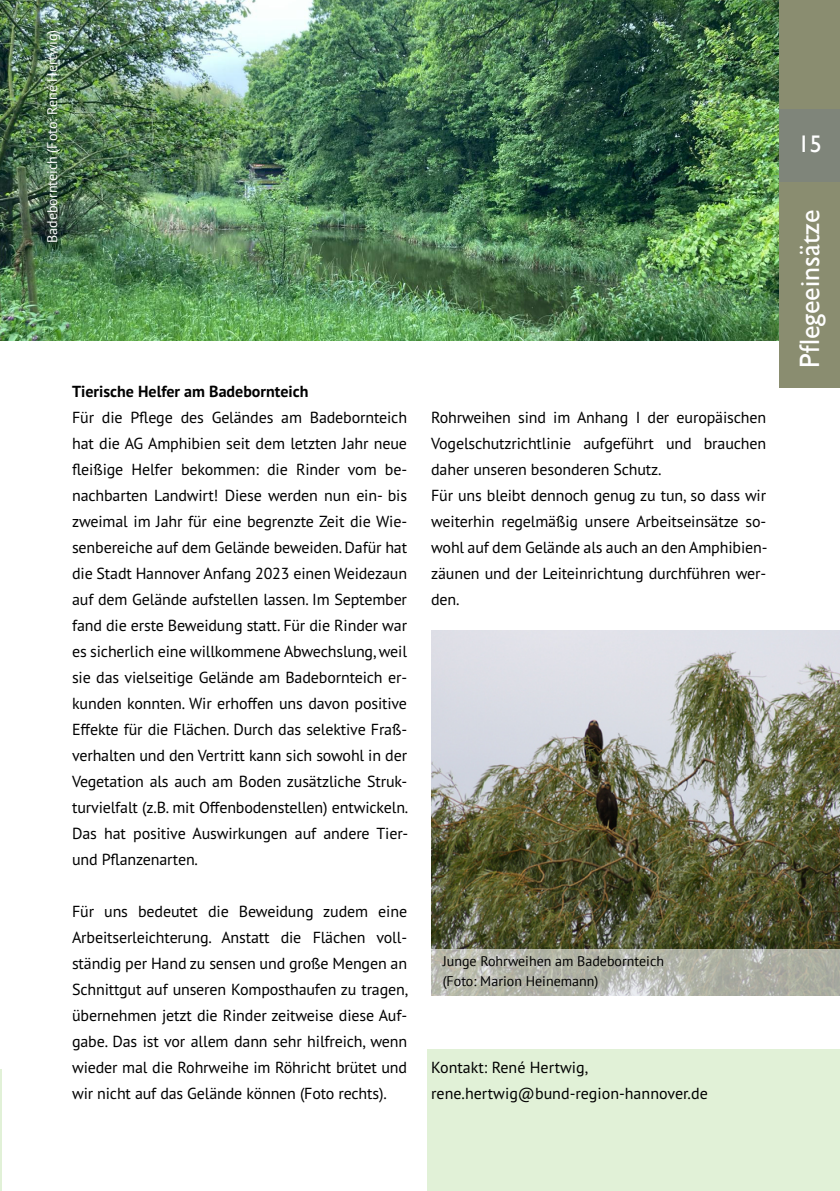
<style>
.page{position:relative;width:840px;height:1191px;background:#fff}
.page>*{position:absolute;margin:0;border:0;box-sizing:border-box;transform-origin:0 0}
.t1{font:28px "Gill Sans";color:#fff}
.t2{font:24px "Gill Sans";color:#fff}
.t3{font:16px/26px "PT Sans Pro";letter-spacing:-.01em;color:#000;text-align:justify}
.t4{font:700 16px "PT Sans Pro";color:#000}
.t5{font:14px/20px "PT Sans";color:#000}
.t6{font:14px "PT Sans";color:#fff}
</style>
<div class="page">
<img style="left:0;top:0;width:779px;height:341px">
<img style="left:0;top:0;width:1px;height:300px">
<div style="left:427px;top:1049px;width:412px;height:142px;background:#e1f1d7"></div>
<hr style="left:0;top:1069px;width:2px;height:122px;background:#e1f1d7">
<div style="left:779px;top:0;width:60px;height:387px;background:#8a8d70"></div>
<img style="left:431px;top:631px;width:408px;height:319px">
<div style="left:779px;top:109px;width:60px;height:72px;background:#7f857a"></div>
<svg style="left:431px;top:950px;width:408px;height:46px;background:#b5b6ab"></svg>
<p class="t6" style="left:43px;top:243px;width:215px;rotate:-90deg">Badebornteich (Foto: René Hertwig)</p>
<p class="t4" style="left:72px;top:381px;width:238px">Tierische Helfer am Badebornteich</p>
<p class="t3" style="left:72px;top:404px;width:337px">Für die Pflege des Geländes am Badebornteich hat die AG Amphibien seit dem letzten Jahr neue fleißige Helfer bekommen: die Rinder vom be&shy;nachbarten Landwirt! Diese werden nun ein- bis zweimal im Jahr für eine begrenzte Zeit die Wie&shy;senbereiche auf dem Gelände beweiden. Dafür hat die Stadt Hannover Anfang 2023 einen Weidezaun auf dem Gelände aufstellen lassen. Im September fand die erste Beweidung statt. Für die Rinder war es sicherlich eine willkommene Abwechslung, weil sie das vielseitige Gelände am Badebornteich er&shy;kunden konnten. Wir erhoffen uns davon positive Effekte für die Flächen. Durch das selektive Fraß&shy;verhalten und den Vertritt kann sich sowohl in der Vegetation als auch am Boden zusätzliche Struk&shy;turvielfalt (z.B. mit Offenbodenstellen) entwickeln.<br>Das hat positive Auswirkungen auf andere Tier&shy;und Pflanzenarten.</p>
<p class="t3" style="left:72px;top:898px;width:337px">Für uns bedeutet die Beweidung zudem eine Arbeitserleichterung. Anstatt die Flächen voll&shy;ständig per Hand zu sensen und große Mengen an Schnittgut auf unseren Komposthaufen zu tragen, übernehmen jetzt die Rinder zeitweise diese Auf&shy;gabe. Das ist vor allem dann sehr hilfreich, wenn wieder mal die Rohrweihe im Röhricht brütet und wir nicht auf das Gelände können (Foto rechts).</p>
<p class="t3" style="left:431px;top:404px;width:337px;text-align:left">Rohrweihen sind im Anhang I der europäischen Vogelschutzrichtlinie aufgeführt und brauchen daher unseren besonderen Schutz.<br>Für uns bleibt dennoch genug zu tun, so dass wir weiterhin regelmäßig unsere Arbeitseinsätze so&shy;wohl auf dem Gelände als auch an den Amphibien&shy;zäunen und der Leiteinrichtung durchführen wer&shy;den.</p>
<p class="t5" style="left:442px;top:951px;width:223px">Junge Rohrweihen am Badebornteich (Foto: Marion Heinemann)</p>
<p class="t3" style="left:431px;top:1054px;width:278px">Kontakt: René Hertwig, rene.hertwig@bund-region-hannover.de</p>
<h2 class="t2" style="left:797px;top:129px;width:25px">15</h2>
<h1 class="t1" style="left:792px;top:368px;width:159px;rotate:-90deg">Pflegeeinsätze</h1>
</div>
